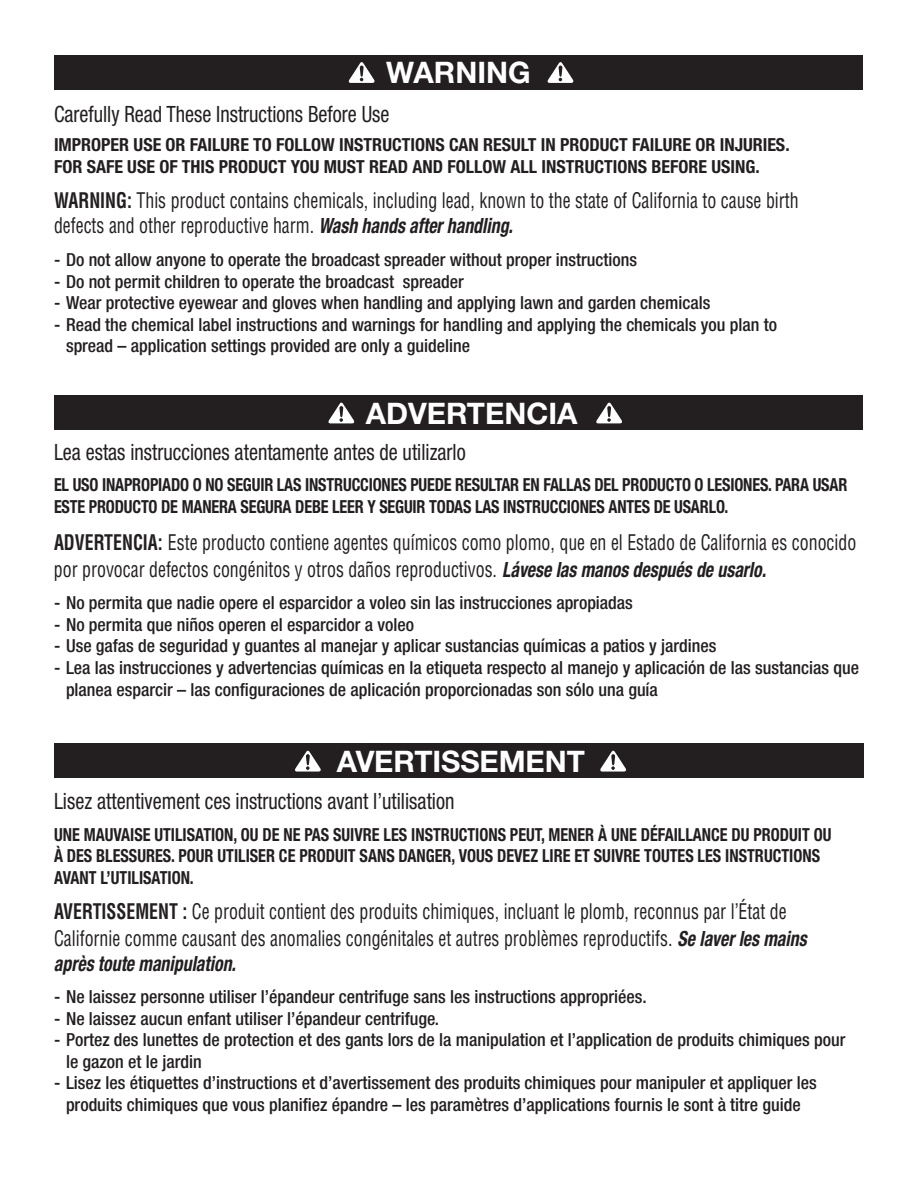
<style>
.page{position:relative;width:918px;height:1188px;background:#fff}
.page>*{position:absolute;margin:0;border:0;box-sizing:border-box;transform-origin:0 0}
.t1{font:700 29.7px "Helvetica Neue";color:#fff}
.t2{font:condensed 22.5px "Helvetica Neue LT Std";color:#231f20;scale:.9 1}
.t3{font:condensed 22.5px "Helvetica Neue";color:#231f20;scale:.9 1}
.t4{font:condensed 21px/27px "Helvetica";color:#231f20;scale:.85 1}
.t5{font:italic 700 condensed 21px "Helvetica Neue LT Std";color:#231f20;scale:.85 1}
.t6{font:500 condensed 18px/21.6px "Helvetica Neue";color:#231f20}
.t7{font:700 condensed 18px/21.6px "Helvetica Neue LT Std";color:#231f20;scale:.9 1}
.t8{font:700 condensed 18px/21.6px "Helvetica Neue";color:#231f20}
.s1{font-weight:700}
.s2{font-family:"Helvetica Neue LT Std";font-weight:700;font-style:italic}
</style>
<div class="page">
<div style="left:54px;top:55px;width:809px;height:34px;background:#231f20"></div>
<svg style="left:547px;top:62px;width:27px;height:21px"></svg>
<svg style="left:349px;top:62px;width:26px;height:21px"></svg>
<div style="left:54px;top:396px;width:809px;height:34px;background:#231f20"></div>
<svg style="left:596px;top:403px;width:26px;height:20px"></svg>
<svg style="left:328px;top:403px;width:26px;height:20px"></svg>
<div style="left:54px;top:744px;width:810px;height:34px;background:#231f20"></div>
<svg style="left:600px;top:751px;width:26px;height:21px"></svg>
<svg style="left:295px;top:751px;width:26px;height:21px"></svg>
<h1 class="t1" style="left:386px;top:54px;width:146px">WARNING</h1>
<p class="t3" style="left:54px;top:101px;width:374px">Carefully Read These Instructions Before Use</p>
<p class="t8" style="left:54px;top:134px;width:737px">IMPROPER USE OR FAILURE TO FOLLOW INSTRUCTIONS CAN RESULT IN PRODUCT FAILURE OR INJURIES.<br>FOR SAFE USE OF THIS PRODUCT YOU MUST READ AND FOLLOW ALL INSTRUCTIONS BEFORE USING.</p>
<p class="t4" style="left:54px;top:187px;width:878px;line-height:25.2px"><span class="s1">WARNING:</span> This product contains chemicals, including lead, known to the state of California to cause birth defects and other reproductive harm. <span class="s2">Wash hands after handling.</span></p>
<p class="t6" style="left:54px;top:249px;width:585px">- Do not allow anyone to operate the broadcast spreader without proper instructions</p>
<p class="t6" style="left:54px;top:270px;width:411px">- Do not permit children to operate the broadcast spreader</p>
<p class="t6" style="left:54px;top:292px;width:658px">- Wear protective eyewear and gloves when handling and applying lawn and garden chemicals</p>
<p class="t6" style="left:66px;top:313px;width:713px;text-indent:-12px">- Read the chemical label instructions and warnings for handling and applying the chemicals you plan to spread – application settings provided are only a guideline</p>
<h1 class="t1" style="left:366px;top:395px;width:213px">ADVERTENCIA</h1>
<p class="t2" style="left:54px;top:440px;width:459px">Lea estas instrucciones atentamente antes de utilizarlo</p>
<p class="t7" style="left:54px;top:474px;width:883px">EL USO INAPROPIADO O NO SEGUIR LAS INSTRUCCIONES PUEDE RESULTAR EN FALLAS DEL PRODUCTO O LESIONES. PARA USAR<br>ESTE PRODUCTO DE MANERA SEGURA DEBE LEER Y SEGUIR TODAS LAS INSTRUCCIONES ANTES DE USARLO.</p>
<p class="t4" style="left:54px;top:528px;width:945px"><span class="s1">ADVERTENCIA:</span> Este producto contiene agentes químicos como plomo, que en el Estado de California es conocido por provocar defectos congénitos y otros daños reproductivos. <span class="s2">Lávese las manos después de usarlo.</span></p>
<p class="t6" style="left:54px;top:592px;width:580px">- No permita que nadie opere el esparcidor a voleo sin las instrucciones apropiadas</p>
<p class="t6" style="left:54px;top:613px;width:362px">- No permita que niños operen el esparcidor a voleo</p>
<p class="t6" style="left:54px;top:635px;width:664px">- Use gafas de seguridad y guantes al manejar y aplicar sustancias químicas a patios y jardines</p>
<p class="t6" style="left:66px;top:657px;width:795px;text-indent:-12px">- Lea las instrucciones y advertencias químicas en la etiqueta respecto al manejo y aplicación de las sustancias que planea esparcir – las configuraciones de aplicación proporcionadas son sólo una guía</p>
<h1 class="t1" style="left:337px;top:743px;width:250px">AVERTISSEMENT</h1>
<p class="t2" style="left:54px;top:788px;width:446px">Lisez attentivement ces instructions avant l’utilisation</p>
<p class="t7" style="left:54px;top:823px;width:865px">UNE MAUVAISE UTILISATION, OU DE NE PAS SUIVRE LES INSTRUCTIONS PEUT, MENER À UNE DÉFAILLANCE DU PRODUIT OU<br>À DES BLESSURES. POUR UTILISER CE PRODUIT SANS DANGER, VOUS DEVEZ LIRE ET SUIVRE TOUTES LES INSTRUCTIONS<br>AVANT L’UTILISATION.</p>
<p class="t4" style="left:54px;top:897px;width:887px"><span class="s1">AVERTISSEMENT :</span> Ce produit contient des produits chimiques, incluant le plomb, reconnus par l’État de<br>Californie comme causant des anomalies congénitales et autres problèmes reproductifs. <span class="s2">Se laver les mains</span></p>
<p class="t5" style="left:54px;top:951px;width:216px">après toute manipulation.</p>
<p class="t6" style="left:54px;top:986px;width:594px">- Ne laissez personne utiliser l’épandeur centrifuge sans les instructions appropriées.</p>
<p class="t6" style="left:54px;top:1007px;width:387px">- Ne laissez aucun enfant utiliser l’épandeur centrifuge.</p>
<p class="t6" style="left:66px;top:1029px;width:781px;text-indent:-12px">- Portez des lunettes de protection et des gants lors de la manipulation et l’application de produits chimiques pour le gazon et le jardin</p>
<p class="t6" style="left:54px;top:1072px;width:764px;text-align:center">- Lisez les étiquettes d’instructions et d’avertissement des produits chimiques pour manipuler et appliquer les produits chimiques que vous planifiez épandre – les paramètres d’applications fournis le sont à titre guide</p>
</div>
